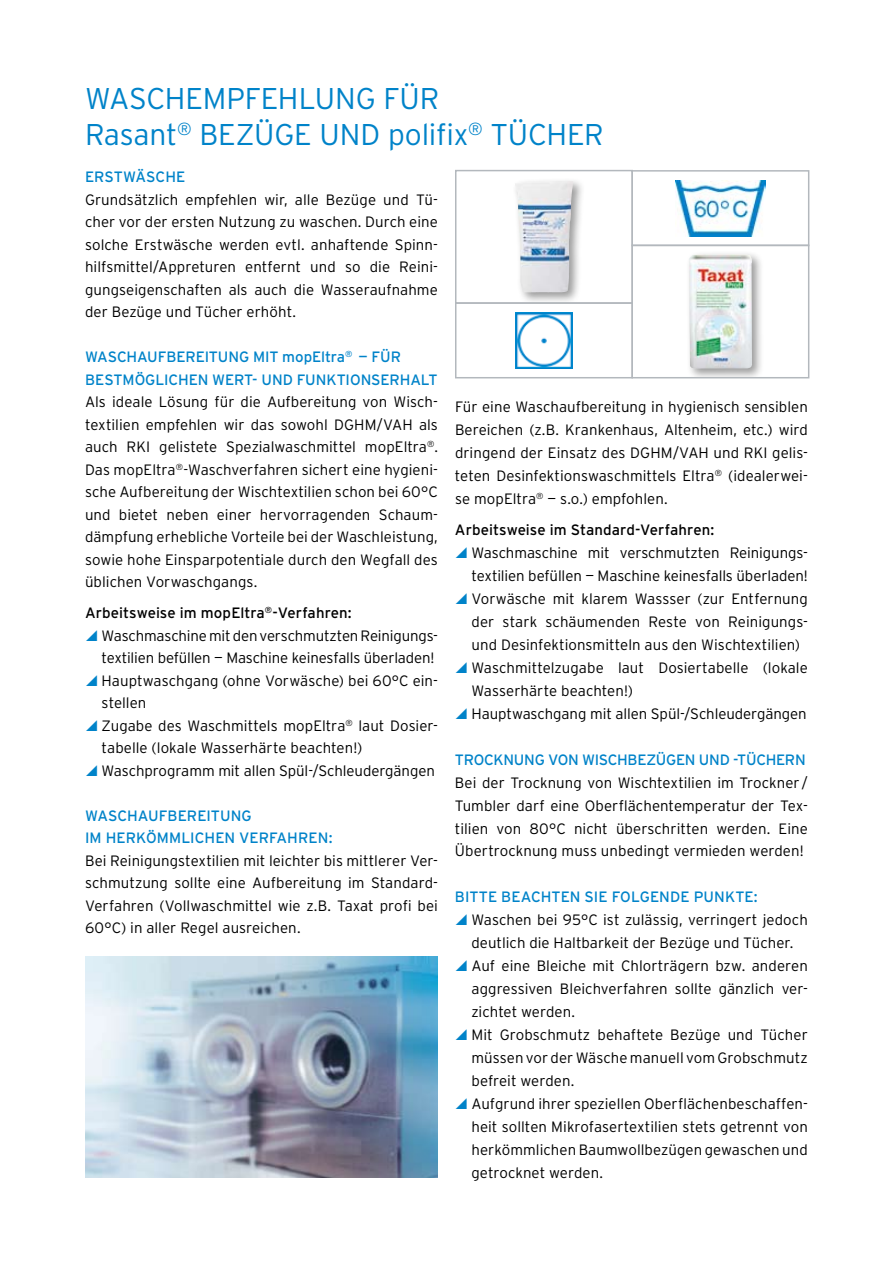
<style>
.page{position:relative;width:893px;height:1263px;background:#fff}
.page>*{position:absolute;margin:0;border:0;box-sizing:border-box;transform-origin:0 0}
.t1{font:300 30px/36px "Interstate";letter-spacing:-.005em;color:#0083c9}
.t2{font:300 15px/23px "Interstate";color:#000;text-align:justify}
.t3{font:15px "Interstate";letter-spacing:-.005em;color:#0083c9}
.t4{font:15px "Interstate";letter-spacing:.005em;color:#000}
.s1{font-weight:400}
</style>
<div class="page">
<div style="left:511px;top:177px;width:74px;height:126px;background:#000;opacity:.4"></div>
<img style="left:517px;top:181px;width:45px;height:2px">
<div style="left:455px;top:170px;width:178px;height:134px;border:2px solid #b3b8bd"></div>
<img style="left:516px;top:312px;width:56px;height:57px">
<div style="left:455px;top:302px;width:178px;height:76px;border:2px solid #b3b8bd"></div>
<div style="left:685px;top:251px;width:79px;height:127px;background:#000;opacity:.4"></div>
<img style="left:689px;top:254px;width:63px;height:115px">
<div style="left:631px;top:244px;width:178px;height:134px;border:2px solid #b3b8bd"></div>
<img style="left:676px;top:180px;width:89px;height:56px">
<div style="left:631px;top:170px;width:178px;height:76px;border:2px solid #b3b8bd"></div>
<img style="left:85px;top:957px;width:353px;height:221px">
<h1 class="t1" style="left:85px;top:80px;width:513px">Waschem pfehlung für<br>Rasant<sup>®</sup> Bezüge und polifix<sup>®</sup> Tücher</h1>
<p class="t3" style="left:85px;top:169px;width:102px">ERSTWÄSCHE</p>
<p class="t2" style="left:85px;top:188px;width:354px;line-height:22.5px">Grundsätzlich empfehlen wir, alle Bezüge und Tü&shy;cher vor der ersten N utzung zu waschen. Durch eine solche Erstwäsche werden evtl. anhaftende Spinn&shy;hilfsmittel/Appreturen entfernt und so die Reini&shy;gungseigenschaften als auch die Wasseraufnahme der Bezüge und Tücher erhöht.</p>
<p class="t3" style="left:85px;top:349px;width:53px">WASCHAU</p>
<p class="t3" style="left:158px;top:349px;width:18px">FBEREI</p>
<p class="t3" style="left:209px;top:349px;width:20px">TUNG</p>
<p class="t3" style="left:253px;top:349px;width:145px">MIT MOPELTRA<sup>®</sup> — FÜR</p>
<p class="t3" style="left:85px;top:371px;width:10px">BES</p>
<p class="t3" style="left:114px;top:371px;width:75px">TMÖGLICHEN</p>
<p class="t3" style="left:212px;top:371px;width:60px">WERT- UND</p>
<p class="t3" style="left:297px;top:371px;width:11px">FUNK</p>
<p class="t3" style="left:337px;top:371px;width:20px">TIONSERHA</p>
<p class="t3" style="left:421px;top:371px;width:18px">LT</p>
<p class="t2" style="left:85px;top:391px;width:354px;line-height:22.5px">Als ideale Lösung für die Aufbereitung von Wisch&shy;textilien empfehlen wir das sowohl DGH M/VAH als auch RKI gelistete Spezialwaschmittel mopEltra<sup>®</sup>.<br>Das mopEltra<sup>®</sup>-Waschverfahren sichert eine hygieni&shy;sche Aufbereitung der Wischtextilien schon bei 60°C und bietet neben einer hervorragenden Schaum&shy;dämpfung erhebliche Vorteile bei der Waschleistung, sowie hohe Einsparpotentiale durch den Wegfall des üblichen Vorwaschgangs.</p>
<p class="t2" style="left:102px;top:602px;width:338px;line-height:22.5px;text-align:left;text-indent:-17px"><span class="s1">ARBEITSWEISE IM MOPELTRA</span><sup>®</sup><span class="s1">-VERFAHREN:<br></span>Waschmaschine mit den verschmutzten Reinigungs&shy;textilien befüllen — Maschine keinesfalls überladen!<br>Hauptwaschgang (ohne Vorwäsche) bei 60°C ein&shy;stellen<br>Zugabe des Waschmittels mopEltra<sup>®</sup> laut Dosier&shy;tabelle (lokale Wasserhärte beachten!)<br>Waschprogramm mit allen Spül-/Schleudergängen</p>
<p class="t3" style="left:85px;top:807px;width:53px">WASCHAU</p>
<p class="t3" style="left:159px;top:807px;width:18px">FBEREI</p>
<p class="t3" style="left:211px;top:807px;width:20px">TUNG</p>
<p class="t3" style="left:85px;top:830px;width:32px">IM HERK</p>
<p class="t3" style="left:146px;top:830px;width:69px">ÖMM LICHEN</p>
<p class="t3" style="left:239px;top:830px;width:49px">VERFAHREN</p>
<p class="t3" style="left:329px;top:830px;width:5px">:</p>
<p class="t2" style="left:85px;top:849px;width:354px;line-height:22.5px">Bei Reinigungstextilien mit leichter bis mittlerer Ver&shy;schmutzung sollte eine Aufbereitung im Standard-Verfahren (Vollwaschmittel wie z.B. Taxat profi bei 60°C) in aller Regel ausreichen.</p>
<p class="t2" style="left:455px;top:395px;width:354px">Für eine Waschaufbereitung in hygienisch sensiblen Bereichen (z.B. Krankenhaus, Altenheim, etc.) wird dringend der Einsatz des DGH M/VAH und RKI gelis&shy;teten Desinfektionswaschmittels Eltra<sup>®</sup> (idealerwei&shy;se mopEltra<sup>®</sup> — s.o.) empfohlen.</p>
<p class="t4" style="left:455px;top:521px;width:261px">ARBEITSWEISE IM STANDARD-VERFAHREN:</p>
<p class="t2" style="left:471px;top:541px;width:338px;text-align:left">Waschmaschine mit verschmutzten Reinigungs&shy;textilien befüllen — Maschine keinesfalls überladen!<br>Vorwäsche mit klarem Wassser (zur Entfernung der stark schäumenden Reste von Reinigungs&shy;und Desinfektionsmitteln aus den Wischtextilien)<br>Waschmittelzugabe laut Dosiertabelle (lokale Wasserhärte beachten!)<br>Hauptwaschgang mit allen Spül-/Schleudergängen</p>
<p class="t3" style="left:455px;top:751px;width:11px">TRO</p>
<p class="t3" style="left:484px;top:751px;width:21px">CKNUNG</p>
<p class="t3" style="left:548px;top:751px;width:11px">VON</p>
<p class="t3" style="left:582px;top:751px;width:95px">WISCH BEZÜGEN</p>
<p class="t3" style="left:699px;top:751px;width:11px">UND</p>
<p class="t3" style="left:733px;top:751px;width:43px">-TÜCHERN</p>
<p class="t2" style="left:455px;top:771px;width:354px">Bei der Trocknung von Wischtextilien im Trockner / Tumbler darf eine Oberflächentemperatur der Tex&shy;tilien von 80°C nicht überschritten werden. Eine Ü bertrocknung muss unbedingt vermieden werden!</p>
<p class="t3" style="left:455px;top:889px;width:57px">BITTE BEA</p>
<p class="t3" style="left:531px;top:889px;width:120px">CHTEN SIE FOLGENDE</p>
<p class="t3" style="left:694px;top:889px;width:21px">PUNK</p>
<p class="t3" style="left:735px;top:889px;width:24px">TE:</p>
<p class="t2" style="left:471px;top:908px;width:338px;text-align:left">Waschen bei 95°C ist zulässig, verringert jedoch deutlich die Haltbarkeit der Bezüge und Tücher.<br>Auf eine Bleiche mit Chlorträgern bzw. anderen aggressiven Bleichverfahren sollte gänzlich ver&shy;zichtet werden.<br>Mit Grobschmutz behaftete Bezüge und Tücher müssen vor der Wäsche manuell vom Grobschmutz befreit werden.<br>Aufgrund ihrer speziellen Oberflächenbeschaffen&shy;heit sollten Mikrofasertextilien stets getrennt von herkömmlichen Baumwollbezügen gewaschen und getrocknet werden.</p>
</div>
